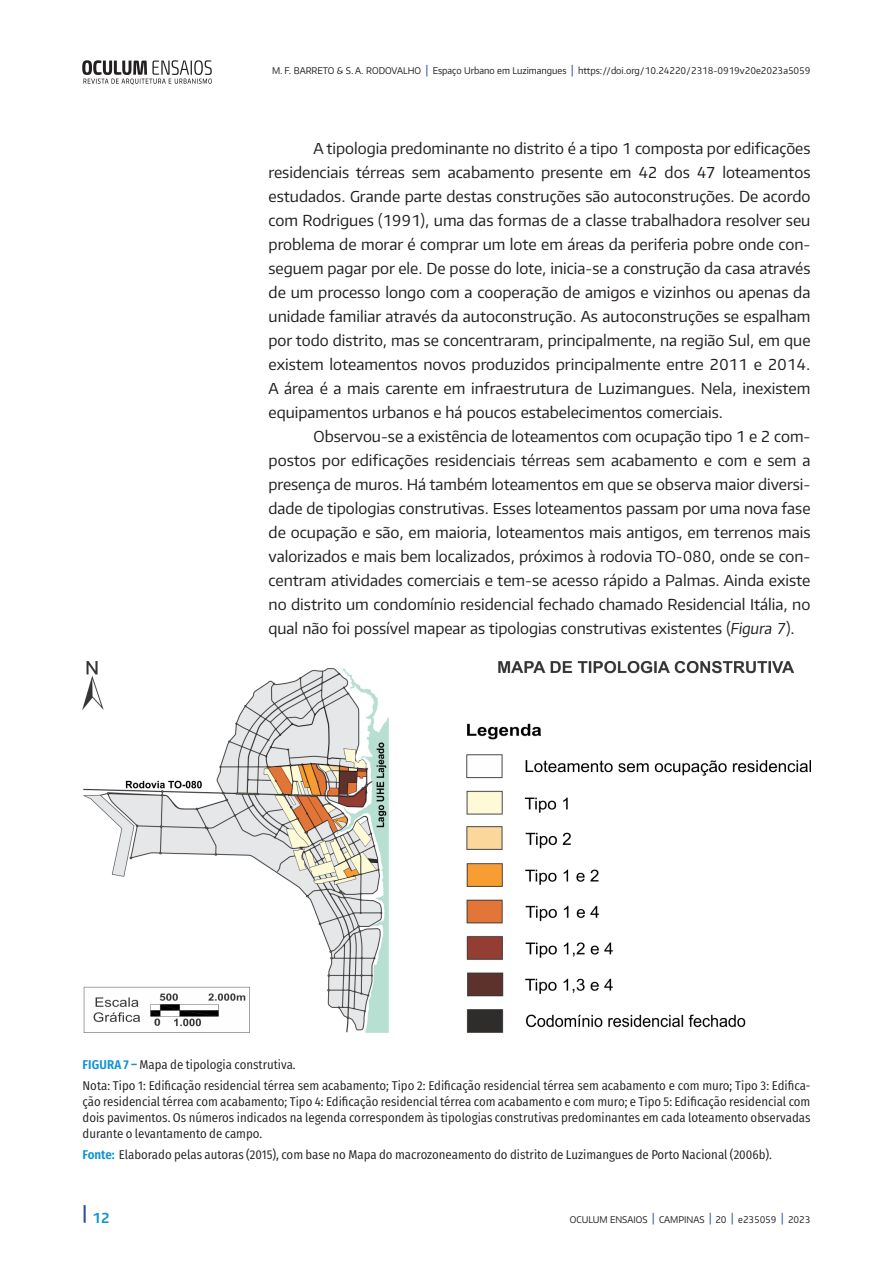
<style>
.page{position:relative;width:893px;height:1263px;background:#fff}
.page>*{position:absolute;margin:0;border:0;box-sizing:border-box;transform-origin:0 0}
.Artigo_Texto{font:15px/24px "Plata Sans";color:#231f20;text-align:justify}
.t1{font:600 13.8px "Plata Sans";color:#0f94cf;scale:.96 1}
.Figuras_____Texto_Ju{font:12.75px/15.8px "Fira Sans Condensed";color:#231f20;text-align:justify}
.t2{font:9.15px "Plata Sans";color:#231f20;scale:.96 1}
.s1{font-weight:500;font-size:11.25px;color:#2d4ba3}
.s2{font-style:italic}
.s3{font-weight:600;color:#0f94cf}
</style>
<div class="page">
<img style="left:82px;top:61px;width:129px;height:23px">
<img style="left:82px;top:662px;width:728px;height:371px">
<p class="t2" style="left:272px;top:65px;width:562px">M. F. BARRETO &amp; S. A. RODOVALHO <span class="s1">|</span> Espaço Urbano em Luzimangues <span class="s1">|</span> https://doi.org/10.24220/2318-0919v20e2023a5059</p>
<p class="Artigo_Texto" style="left:268px;top:136px;width:543px;text-indent:45px">A tipologia predominante no distrito é a tipo 1 composta por edificações residenciais térreas sem acabamento presente em 42 dos 47 loteamentos estudados. Grande parte destas construções são autoconstruções. De acordo com Rodrigues (1991), uma das formas de a classe trabalhadora resolver seu problema de morar é comprar um lote em áreas da periferia pobre onde con&shy;seguem pagar por ele. De posse do lote, inicia-se a construção da casa através de um processo longo com a cooperação de amigos e vizinhos ou apenas da unidade familiar através da autoconstrução. As autoconstruções se espalham por todo distrito, mas se concentraram, principalmente, na região Sul, em que existem loteamentos novos produzidos principalmente entre 2011 e 2014.<br>A área é a mais carente em infraestrutura de Luzimangues. Nela, inexistem equipamentos urbanos e há poucos estabelecimentos comerciais.</p>
<p class="Artigo_Texto" style="left:268px;top:424px;width:543px;text-indent:45px">Observou-se a existência de loteamentos com ocupação tipo 1 e 2 com&shy;postos por edificações residenciais térreas sem acabamento e com e sem a presença de muros. Há também loteamentos em que se observa maior diversi&shy;dade de tipologias construtivas. Esses loteamentos passam por uma nova fase de ocupação e são, em maioria, loteamentos mais antigos, em terrenos mais valorizados e mais bem localizados, próximos à rodovia TO-080, onde se con&shy;centram atividades comerciais e tem-se acesso rápido a Palmas. Ainda existe no distrito um condomínio residencial fechado chamado Residencial Itália, no qual não foi possível mapear as tipologias construtivas existentes (<span class="s2">Figura 7</span>).</p>
<p class="Figuras_____Texto_Ju" style="left:83px;top:1056px;width:215px"><span class="s3">FIGURA 7 –</span> Mapa de tipologia construtiva.</p>
<p class="Figuras_____Texto_Ju" style="left:82px;top:1078px;width:729px">Nota: Tipo 1: Edificação residencial térrea sem acabamento; Tipo 2: Edificação residencial térrea sem acabamento e com muro; Tipo 3: Edifica&shy;ção residencial térrea com acabamento; Tipo 4: Edificação residencial térrea com acabamento e com muro; e Tipo 5: Edificação residencial com dois pavimentos. Os números indicados na legenda correspondem às tipologias construtivas predominantes em cada loteamento observadas durante o levantamento de campo.</p>
<p class="Figuras_____Texto_Ju" style="left:82px;top:1147px;width:691px"><span class="s3">Fonte:</span> Elaborado pelas autoras (2015), com base no Mapa do macrozoneamento do distrito de Luzimangues de Porto Nacional (2006b).</p>
<p class="t1" style="left:82px;top:1209px;width:30px"><sup>|</sup> 12</p>
<p class="t2" style="left:570px;top:1213px;width:252px">OCULUM ENSAIOS <span class="s1">|</span> CAMPINAS <span class="s1">|</span> 20 <span class="s1">|</span> e235059 <span class="s1">|</span> 2023</p>
</div>
